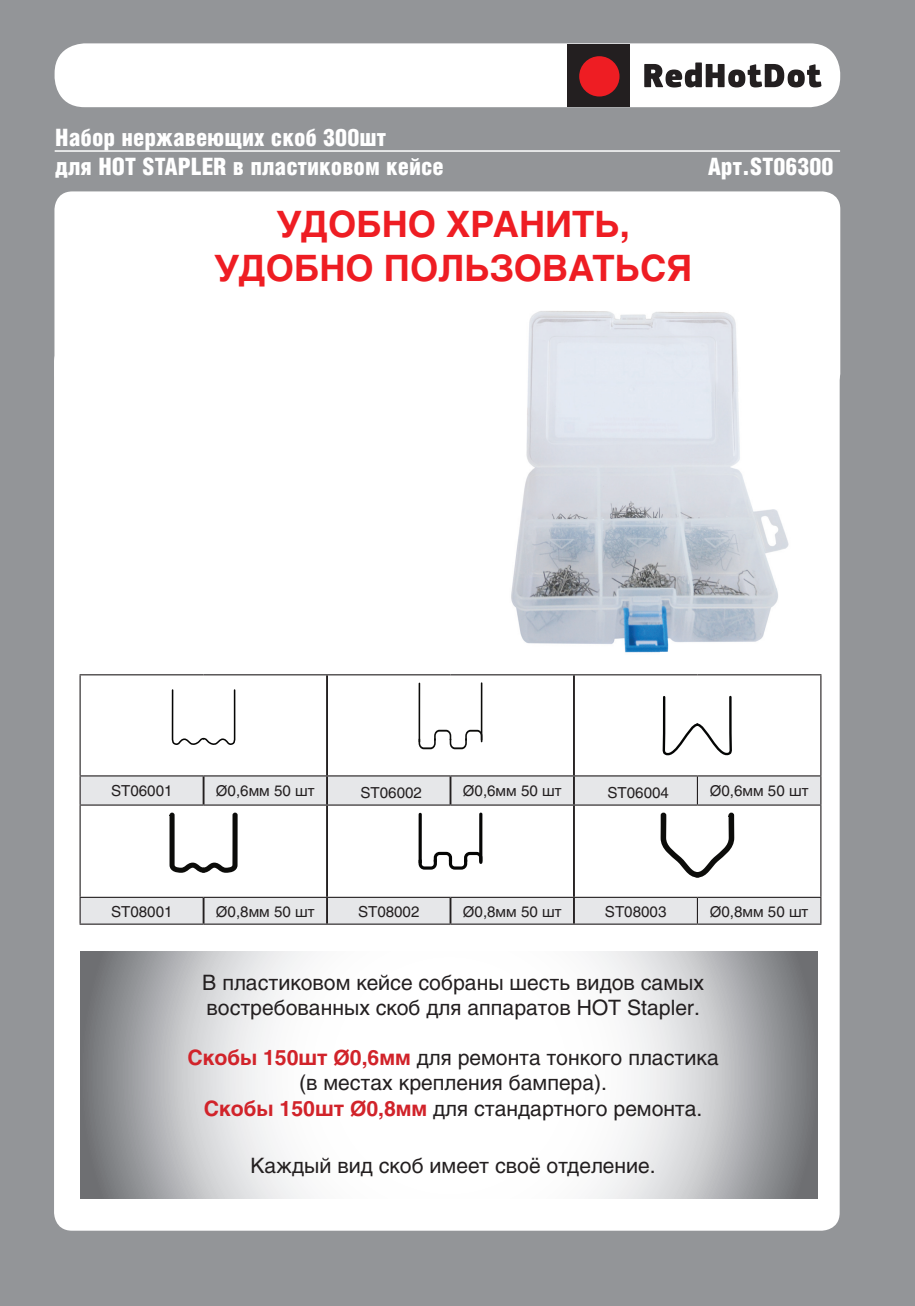
<style>
.page{position:relative;width:915px;height:1306px;background:#fff}
.page>*{position:absolute;margin:0;border:0;box-sizing:border-box;transform-origin:0 0}
.t1{font:700 36px/43.2px "Helios";color:#ee1d23;text-align:center}
.t2{font:900 24px/28.8px "Helios Cond";color:#fff}
.t3{font:21px/25.2px "Helios";color:#231f20}
.t4{font:15px "Helios";color:#231f20}
.s1{font-family:"Arial"}
.s2{font-weight:700;color:#d1232a}
.s3{font-family:"Arial";font-weight:700;color:#d1232a}
</style>
<div class="page">
<div style="left:0;top:0;width:914px;height:1305px;background:#939598"></div>
<div style="left:54px;top:344px;width:785px;height:886px;background:#fff;border-radius:18px"></div>
<div style="left:54px;top:191px;width:786px;height:200px;background:#fff;border-radius:18px"></div>
<div style="left:55px;top:43px;width:784px;height:64px;background:#fff;border-radius:30px"></div>
<svg style="left:644px;top:62px;width:177px;height:25px"></svg>
<hr style="left:55px;top:150px;width:784px;height:2px;background:#fff">
<div style="left:567px;top:44px;width:62px;height:62px;background:#231f20"></div>
<div style="left:579px;top:56px;width:40px;height:40px;background:#ee1d23;border-radius:50%"></div>
<svg style="left:81px;top:951px;width:735px;height:247px"></svg>
<img style="left:461px;top:311px;width:348px;height:376px">
<svg style="left:81px;top:776px;width:739px;height:147px"></svg>
<hr style="left:326px;top:675px;width:2px;height:100px;background:#231f20">
<hr style="left:573px;top:675px;width:1px;height:100px;background:#231f20">
<hr style="left:202px;top:776px;width:2px;height:28px;background:#231f20">
<hr style="left:326px;top:776px;width:2px;height:28px;background:#231f20">
<hr style="left:449px;top:776px;width:2px;height:28px;background:#231f20">
<svg style="left:573px;top:776px;width:1px;height:28px"></svg>
<hr style="left:326px;top:805px;width:2px;height:91px;background:#231f20">
<hr style="left:573px;top:805px;width:1px;height:91px;background:#231f20">
<hr style="left:202px;top:897px;width:2px;height:26px;background:#231f20">
<hr style="left:326px;top:897px;width:2px;height:26px;background:#231f20">
<hr style="left:449px;top:897px;width:2px;height:26px;background:#231f20">
<svg style="left:573px;top:897px;width:1px;height:26px"></svg>
<hr style="left:79px;top:674px;width:124px;height:1px;background:#231f20">
<hr style="left:79px;top:675px;width:2px;height:100px;background:#231f20">
<hr style="left:203px;top:674px;width:124px;height:1px;background:#231f20">
<hr style="left:327px;top:674px;width:123px;height:1px;background:#231f20">
<hr style="left:450px;top:674px;width:123px;height:1px;background:#231f20">
<hr style="left:573px;top:674px;width:124px;height:1px;background:#231f20">
<hr style="left:697px;top:674px;width:124px;height:1px;background:#231f20">
<hr style="left:820px;top:675px;width:1px;height:100px;background:#231f20">
<hr style="left:79px;top:775px;width:124px;height:1px;background:#231f20">
<hr style="left:79px;top:776px;width:2px;height:28px;background:#231f20">
<hr style="left:203px;top:775px;width:124px;height:1px;background:#231f20">
<hr style="left:327px;top:775px;width:123px;height:1px;background:#231f20">
<hr style="left:450px;top:775px;width:123px;height:1px;background:#231f20">
<hr style="left:573px;top:775px;width:124px;height:1px;background:#231f20">
<hr style="left:697px;top:775px;width:124px;height:1px;background:#231f20">
<svg style="left:696px;top:776px;width:1px;height:28px"></svg>
<svg style="left:820px;top:776px;width:1px;height:28px"></svg>
<hr style="left:79px;top:804px;width:124px;height:1px;background:#231f20">
<hr style="left:79px;top:805px;width:2px;height:91px;background:#231f20">
<hr style="left:203px;top:804px;width:124px;height:1px;background:#231f20">
<hr style="left:327px;top:804px;width:123px;height:1px;background:#231f20">
<hr style="left:450px;top:804px;width:123px;height:1px;background:#231f20">
<hr style="left:573px;top:804px;width:124px;height:1px;background:#231f20">
<hr style="left:697px;top:804px;width:124px;height:1px;background:#231f20">
<hr style="left:820px;top:805px;width:1px;height:91px;background:#231f20">
<hr style="left:79px;top:896px;width:124px;height:1px;background:#231f20">
<hr style="left:79px;top:897px;width:2px;height:26px;background:#231f20">
<hr style="left:203px;top:896px;width:124px;height:1px;background:#231f20">
<hr style="left:327px;top:896px;width:123px;height:1px;background:#231f20">
<hr style="left:450px;top:896px;width:123px;height:1px;background:#231f20">
<hr style="left:573px;top:896px;width:124px;height:1px;background:#231f20">
<hr style="left:697px;top:896px;width:124px;height:1px;background:#231f20">
<svg style="left:696px;top:897px;width:1px;height:26px"></svg>
<svg style="left:820px;top:897px;width:1px;height:26px"></svg>
<hr style="left:79px;top:923px;width:124px;height:1px;background:#231f20">
<hr style="left:203px;top:923px;width:124px;height:1px;background:#231f20">
<hr style="left:327px;top:923px;width:123px;height:1px;background:#231f20">
<hr style="left:450px;top:923px;width:123px;height:1px;background:#231f20">
<hr style="left:573px;top:923px;width:124px;height:1px;background:#231f20">
<hr style="left:697px;top:923px;width:124px;height:1px;background:#231f20">
<svg style="left:172px;top:689px;width:63px;height:56px"></svg>
<svg style="left:418px;top:682px;width:64px;height:67px"></svg>
<svg style="left:662px;top:695px;width:69px;height:60px"></svg>
<svg style="left:169px;top:812px;width:68px;height:60px"></svg>
<svg style="left:418px;top:812px;width:64px;height:57px"></svg>
<svg style="left:660px;top:812px;width:74px;height:65px"></svg>
<p class="t2" style="left:55px;top:122px;width:390px">Набор нержавеющих скоб 300шт<br>для HOT STAPLER в пластиковом кейсе</p>
<h1 class="t1" style="left:214px;top:203px;width:479px">УДОБНО ХРАНИТЬ,<br>УДОБНО ПОЛЬЗОВАТЬСЯ</h1>
<p class="t2" style="left:708px;top:151px;width:127px">Арт.ST06300</p>
<p class="t4" style="left:111px;top:782px;width:63px">ST06001</p>
<p class="t4" style="left:216px;top:782px;width:100px"><span class="s1">Ø</span>0,6мм 50 шт</p>
<p class="t4" style="left:360px;top:783px;width:63px">ST06002</p>
<p class="t4" style="left:462px;top:782px;width:100px"><span class="s1">Ø</span>0,6мм 50 шт</p>
<p class="t4" style="left:607px;top:783px;width:63px">ST06004</p>
<p class="t4" style="left:709px;top:782px;width:100px"><span class="s1">Ø</span>0,6мм 50 шт</p>
<p class="t4" style="left:111px;top:902px;width:63px">ST08001</p>
<p class="t4" style="left:216px;top:902px;width:100px"><span class="s1">Ø</span>0,8мм 50 шт</p>
<p class="t4" style="left:358px;top:902px;width:63px">ST08002</p>
<p class="t4" style="left:462px;top:902px;width:100px"><span class="s1">Ø</span>0,8мм 50 шт</p>
<p class="t4" style="left:604px;top:902px;width:63px">ST08003</p>
<p class="t4" style="left:709px;top:902px;width:100px"><span class="s1">Ø</span>0,8мм 50 шт</p>
<p class="t3" style="left:202px;top:969px;width:503px">В пластиковом кейсе собраны шесть видов самых востребованных скоб для аппаратов HOT Stapler.</p>
<p class="t3" style="left:187px;top:1044px;width:533px;text-align:center"><span class="s2">Cкобы 150шт</span> <span class="s3">Ø</span><span class="s2">0,6мм</span> для ремонта тонкого пластика (в местах крепления бампера).<br><span class="s2">Скобы 150шт</span> <span class="s3">Ø</span><span class="s2">0,8мм</span> для стандартного ремонта.</p>
<p class="t3" style="left:250px;top:1152px;width:406px">Каждый вид скоб имеет своё отделение.</p>
</div>
